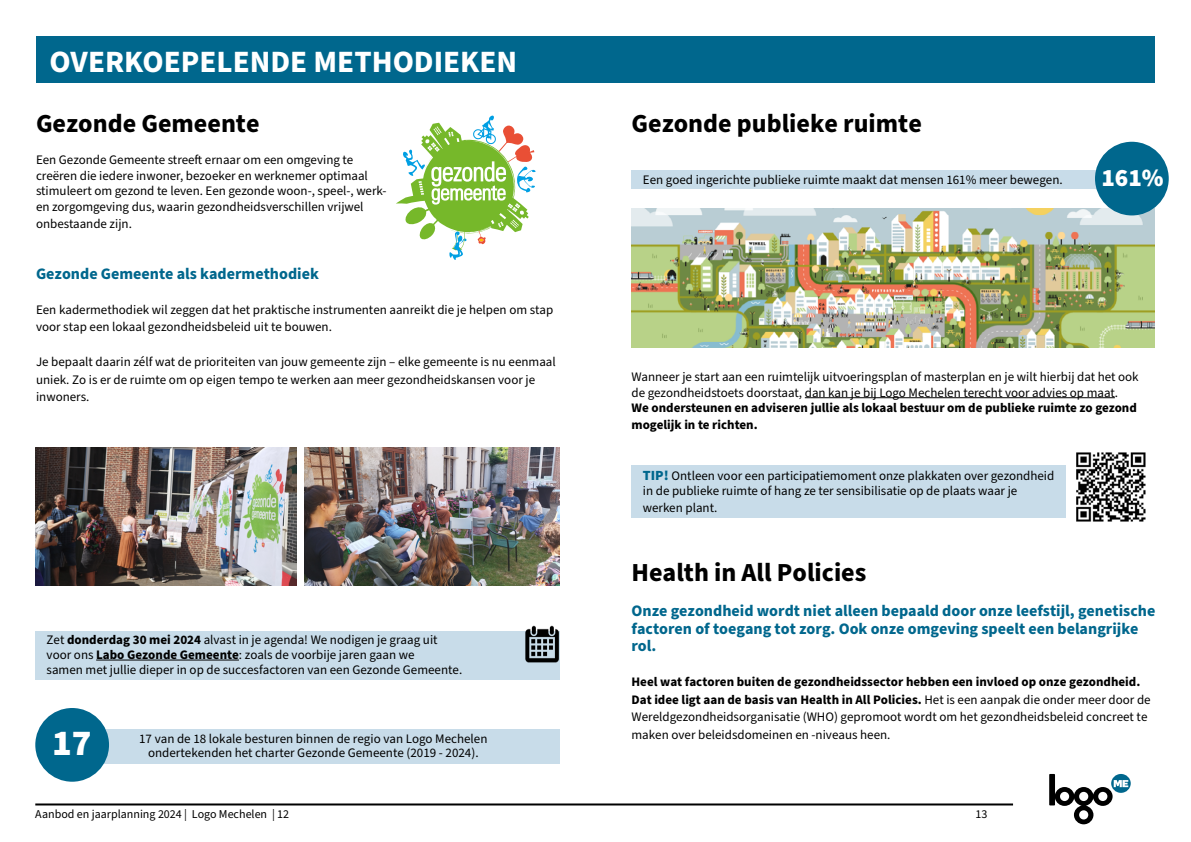
<style>
.page{position:relative;width:1191px;height:842px;background:#fff}
.page>*{position:absolute;margin:0;border:0;box-sizing:border-box;transform-origin:0 0}
.t1{font:900 36.5px "Source Sans Pro";color:#fff}
.t2{font:700 31px "Source Sans Pro";color:#fff}
.t3{font:700 26px "Source Sans Pro";color:#000}
.t4{font:900 25px "Source Sans Pro";color:#fff}
.t5{font:700 16px/17.5px "Source Sans Pro";color:#00678d}
.t6{font:13px/17.5px "Source Sans Pro";color:#000}
.t7{font:700 13px/16.8px "Source Sans Pro";color:#000}
.t8{font:12px "Source Sans Pro";color:#000}
.s1{font-weight:700}
.s2{font-weight:900;font-size:14px;color:#00678d}
</style>
<div class="page">
<hr style="left:35px;top:803px;width:978px;height:2px;background:#000">
<svg style="left:1111px;top:774px;width:19px;height:19px"></svg>
<svg style="left:1049px;top:774px;width:79px;height:50px"></svg>
<img style="left:631px;top:208px;width:523px;height:139px">
<div style="left:36px;top:36px;width:1118px;height:46px;background:#00678d"></div>
<hr style="left:805px;top:397px;width:309px;height:1px;background:#000">
<div style="left:631px;top:465px;width:524px;height:53px;background:#c8dce9"></div>
<div style="left:67px;top:729px;width:492px;height:34px;background:#c8dce9"></div>
<div style="left:35px;top:708px;width:74px;height:74px;background:#00678d;border-radius:50%"></div>
<div style="left:35px;top:631px;width:524px;height:48px;background:#c8dce9"></div>
<hr style="left:96px;top:660px;width:143px;height:1px;background:#000">
<div style="left:631px;top:171px;width:491px;height:18px;background:#c8dce9"></div>
<div style="left:1095px;top:142px;width:73px;height:73px;background:#00678d;border-radius:50%"></div>
<svg style="left:396px;top:115px;width:140px;height:145px"></svg>
<img style="left:525px;top:625px;width:35px;height:43px">
<img style="left:35px;top:447px;width:261px;height:139px">
<img style="left:1066px;top:452px;width:89px;height:70px">
<img style="left:305px;top:447px;width:254px;height:139px">
<h2 class="t2" style="left:50px;top:40px;width:469px">OVERKOEPELENDE METHODIEKEN</h2>
<h3 class="t3" style="left:36px;top:105px;width:225px">Gezonde Gemeente</h3>
<p class="t6" style="left:36px;top:152px;width:352px;line-height:15.6px">Een Gezonde Gemeente streeft ernaar om een omgeving te creëren die iedere inwoner, bezoeker en werknemer optimaal stimuleert om gezond te leven. Een gezonde woon-, speel-, werk&shy;en zorgomgeving dus, waarin gezondheidsverschillen vrijwel</p>
<p class="t6" style="left:36px;top:215px;width:97px">onbestaande zijn.</p>
<p class="t5" style="left:36px;top:265px;width:284px">Gezonde Gemeente als kadermethodiek</p>
<p class="t6" style="left:36px;top:301px;width:519px">Een kadermethodiek wil zeggen dat het praktische instrumenten aanreikt die je helpen om stap voor stap een lokaal gezondheidsbeleid uit te bouwen.</p>
<p class="t6" style="left:36px;top:353px;width:521px">Je bepaalt daarin zélf wat de prioriteiten van jouw gemeente zijn – elke gemeente is nu eenmaal uniek. Zo is er de ruimte om op eigen tempo te werken aan meer gezondheidskansen voor je inwoners.</p>
<p class="t6" style="left:47px;top:633px;width:417px;line-height:14.9px">Zet <span class="s1">donderdag 30 mei 2024</span> alvast in je agenda! We nodigen je graag uit voor ons <span class="s1">Labo Gezonde Gemeente</span>: zoals de voorbije jaren gaan we<br>samen met jullie dieper in op de succesfactoren van een Gezonde Gemeente.</p>
<h1 class="t1" style="left:52px;top:718px;width:41px">17</h1>
<p class="t6" style="left:139px;top:730px;width:350px">17 van de 18 lokale besturen binnen de regio van Logo Mechelen</p>
<p class="t6" style="left:148px;top:745px;width:332px">ondertekenden het charter Gezonde Gemeente (2019 - 2024).</p>
<h3 class="t3" style="left:631px;top:105px;width:292px">Gezonde publieke ruimte</h3>
<p class="t6" style="left:643px;top:171px;width:421px">Een goed ingerichte publieke ruimte maakt dat mensen 161% meer bewegen.</p>
<h3 class="t4" style="left:1101px;top:161px;width:64px">161%</h3>
<p class="t6" style="left:631px;top:369px;width:509px;line-height:15.6px">Wanneer je start aan een ruimtelijk uitvoeringsplan of masterplan en je wilt hierbij dat het ook de gezondheidstoets doorstaat, dan kan je bij Logo Mechelen terecht voor advies op maat.</p>
<p class="t7" style="left:631px;top:400px;width:507px">We ondersteunen en adviseren jullie als lokaal bestuur om de publieke ruimte zo gezond mogelijk in te richten.</p>
<p class="t6" style="left:643px;top:468px;width:413px;line-height:15.6px"><span class="s2">TIP!</span> Ontleen voor een participatiemoment onze plakkaten over gezondheid in de publieke ruimte of hang ze ter sensibilisatie op de plaats waar je</p>
<p class="t6" style="left:643px;top:499px;width:76px">werken plant.</p>
<h3 class="t3" style="left:631px;top:555px;width:236px">Health in All Policies</h3>
<p class="t5" style="left:631px;top:603px;width:525px">Onze gezondheid wordt niet alleen bepaald door onze leefstijl, genetische factoren of toegang tot zorg. Ook onze omgeving speelt een belangrijke rol.</p>
<p class="t6" style="left:631px;top:674px;width:520px"><span class="s1">Heel wat factoren buiten de gezondheidssector hebben een invloed op onze gezondheid.<br>Dat idee ligt aan de basis van Health in All Policies.</span> Het is een aanpak die onder meer door de Wereldgezondheidsorganisatie (WHO) gepromoot wordt om het gezondheidsbeleid concreet te maken over beleidsdomeinen en -niveaus heen.</p>
<p class="t8" style="left:35px;top:806px;width:255px">Aanbod en jaarplanning 2024 | Logo Mechelen | 12</p>
<p class="t8" style="left:975px;top:806px;width:13px">13</p>
</div>
